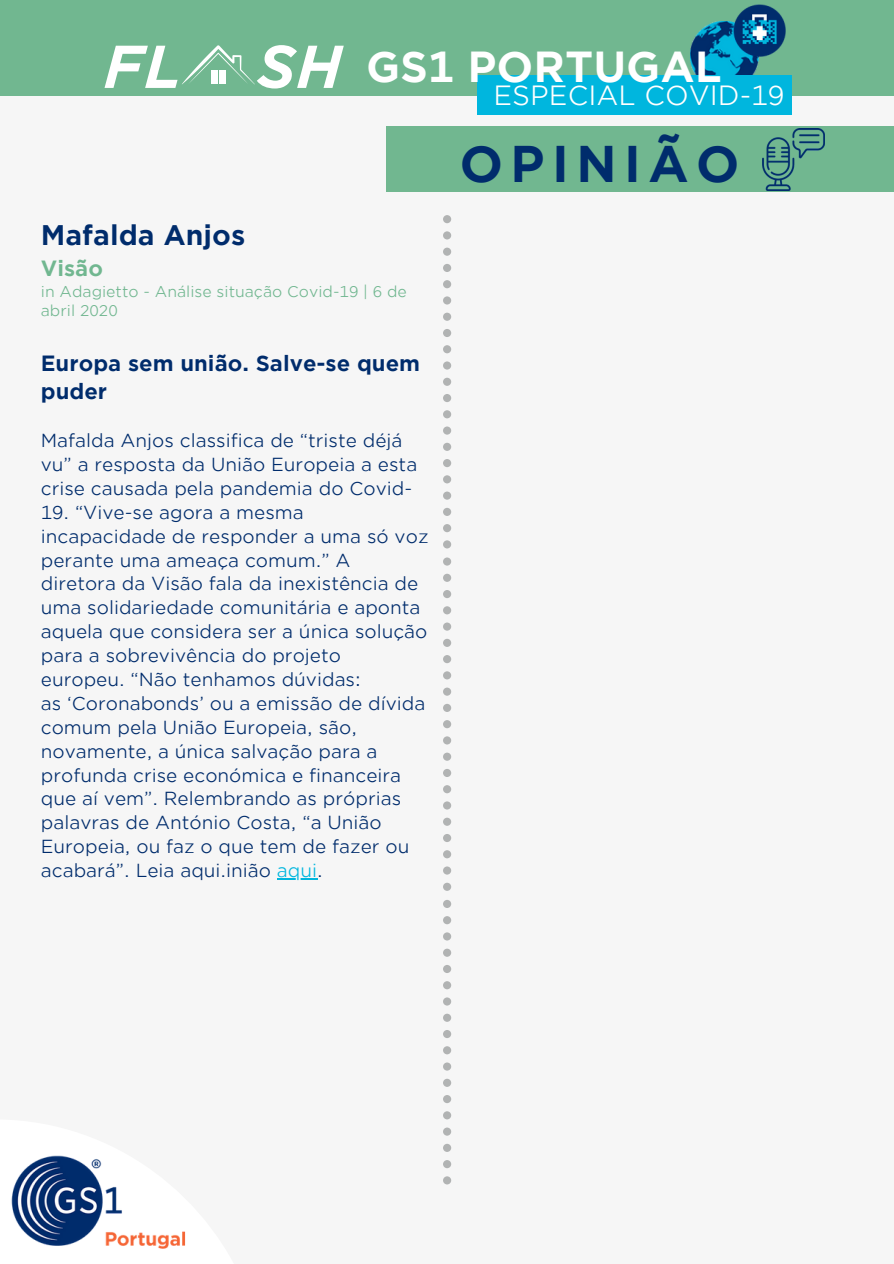
<style>
.page{position:relative;width:894px;height:1264px;background:#fff}
.page>*{position:absolute;margin:0;border:0;box-sizing:border-box;transform-origin:0 0}
.t1{font:italic 700 58.05px "Gotham Office";color:#fff}
.t2{font:700 49.2px "Gotham Office";letter-spacing:.14em;color:#002c6c}
.t3{font:700 41.4px "Gotham Office";color:#fff}
.t4{font:700 27px "Gotham Office";color:#002c6c}
.t5{font:26.55px "Gotham Office";color:#fff}
.t6{font:700 21px/28px "Gotham Office";color:#002c6c}
.t7{font:700 21px "Gotham Office";color:#71b790}
.t8{font:18px/23.9px "Gotham Office";color:#002c6c}
.t9{font:15px/19.6px "Gotham Office";color:#71b790}
.s1{color:#00b6de}
</style>
<div class="page">
<div style="left:0;top:0;width:893px;height:1263px;background:#f6f6f6"></div>
<div style="left:0;top:0;width:893px;height:95px;background:#71b790"></div>
<div style="left:386px;top:127px;width:507px;height:65px;background:#71b790"></div>
<img style="left:11px;top:1155px;width:174px;height:94px">
<hr style="left:277px;top:878px;width:40px;height:1px;background:#00b6de">
<svg style="left:443px;top:215px;width:8px;height:333px"></svg>
<svg style="left:443px;top:557px;width:8px;height:333px"></svg>
<svg style="left:443px;top:900px;width:8px;height:285px"></svg>
<img style="left:690px;top:21px;width:68px;height:55px">
<div style="left:477px;top:76px;width:314px;height:39px;background:#00b6de"></div>
<svg style="left:182px;top:45px;width:73px;height:39px"></svg>
<img style="left:733px;top:5px;width:51px;height:51px">
<img style="left:762px;top:128px;width:62px;height:62px">
<h1 class="t1" style="left:103px;top:32px;width:80px">FL</h1>
<h1 class="t1" style="left:257px;top:32px;width:87px">SH</h1>
<h3 class="t3" style="left:366px;top:42px;width:357px">GS1 PORTUGAL</h3>
<h3 class="t5" style="left:493px;top:80px;width:292px">ESPECIAL COVID-19</h3>
<h2 class="t2" style="left:459px;top:134px;width:282px">OPINIÃO</h2>
<h3 class="t4" style="left:41px;top:219px;width:206px">Mafalda Anjos</h3>
<p class="t7" style="left:41px;top:255px;width:64px">Visão</p>
<p class="t9" style="left:41px;top:281px;width:367px">in Adagietto - Análise situação Covid-19 | 6 de abril 2020</p>
<p class="t6" style="left:41px;top:349px;width:381px">Europa sem união. Salve-se quem puder</p>
<p class="t8" style="left:41px;top:428px;width:378px">Mafalda Anjos classifica de “triste déjá vu” a resposta da União Europeia a esta crise causada pela pandemia do Covid-</p>
<p class="t8" style="left:41px;top:499px;width:389px">19. “Vive-se agora a mesma incapacidade de responder a uma só voz perante uma ameaça comum.” A diretora da Visão fala da inexistência de uma solidariedade comunitária e aponta aquela que considera ser a única solução para a sobrevivência do projeto europeu. “Não tenhamos dúvidas:<br>as ‘Coronabonds’ ou a emissão de dívida comum pela União Europeia, são, novamente, a única salvação para a profunda crise económica e financeira que aí vem”. Relembrando as próprias palavras de António Costa, “a União Europeia, ou faz o que tem de fazer ou acabará”. Leia aqui.inião <span class="s1">aqui</span>.</p>
</div>
